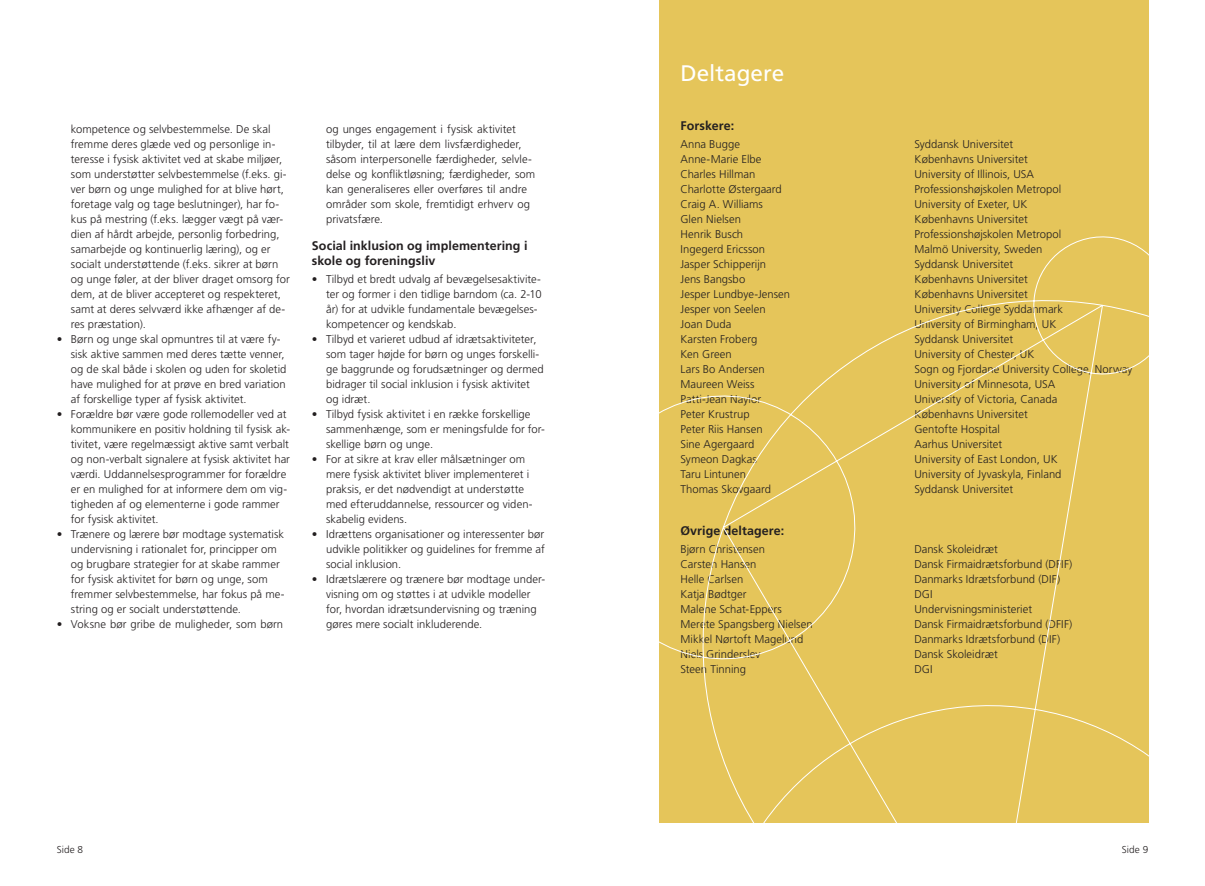
<style>
.page{position:relative;width:1205px;height:886px;background:#fff}
.page>*{position:absolute;margin:0;border:0;box-sizing:border-box;transform-origin:0 0}
.t1{font:22.5px "Frutiger";color:#fff}
.t2{font:700 12.5px/15px "Frutiger";letter-spacing:.005em;color:#231f20}
.t3{font:300 11.25px/15px "Frutiger";letter-spacing:.005em;color:#231f20}
.t4{font:300 10px "Frutiger";letter-spacing:.005em;color:#231f20}
</style>
<div class="page">
<div style="left:659px;top:0;width:489px;height:823px;background:#e5c55a"></div>
<svg style="left:659px;top:231px;width:490px;height:592px"></svg>
<p class="t3" style="left:71px;top:121px;width:220px">kompetence og selvbestemmelse. De skal fremme deres glæde ved og personlige in&shy;teresse i fysisk aktivitet ved at skabe miljøer, som understøtter selvbestemmelse (f.eks. gi&shy;ver børn og unge mulighed for at blive hørt, foretage valg og tage beslutninger), har fo&shy;kus på mestring (f.eks. lægger vægt på vær&shy;dien af hårdt arbejde, personlig forbedring, samarbejde og kontinuerlig læring), og er socialt understøttende (f.eks. sikrer at børn og unge føler, at der bliver draget omsorg for dem, at de bliver accepteret og respekteret, samt at deres selvværd ikke afhænger af de&shy;res præstation).</p>
<p class="t3" style="left:71px;top:331px;width:217px;text-indent:-14px">• Børn og unge skal opmuntres til at være fy&shy;sisk aktive sammen med deres tætte venner, og de skal både i skolen og uden for skoletid have mulighed for at prøve en bred variation af forskellige typer af fysisk aktivitet.</p>
<p class="t3" style="left:71px;top:406px;width:221px;text-indent:-14px">• Forældre bør være gode rollemodeller ved at kommunikere en positiv holdning til fysisk ak&shy;tivitet, være regelmæssigt aktive samt verbalt og non-verbalt signalere at fysisk aktivitet har værdi. Uddannelsesprogrammer for forældre er en mulighed for at informere dem om vig&shy;tigheden af og elementerne i gode rammer for fysisk aktivitet.</p>
<p class="t3" style="left:71px;top:526px;width:215px;text-indent:-14px">• Trænere og lærere bør modtage systematisk undervisning i rationalet for, principper om og brugbare strategier for at skabe rammer for fysisk aktivitet for børn og unge, som fremmer selvbestemmelse, har fokus på me&shy;string og er socialt understøttende.</p>
<p class="t3" style="left:57px;top:616px;width:228px">• Voksne bør gribe de muligheder, som børn</p>
<p class="t3" style="left:326px;top:121px;width:211px">og unges engagement i fysisk aktivitet tilbyder, til at lære dem livsfærdigheder, såsom interpersonelle færdigheder, selvle&shy;delse og konfliktløsning; færdigheder, som kan generaliseres eller overføres til andre områder som skole, fremtidigt erhverv og privatsfære.</p>
<p class="t2" style="left:312px;top:238px;width:217px">Social inklusion og implementering i skole og foreningsliv</p>
<p class="t3" style="left:326px;top:271px;width:217px;text-indent:-14px">• Tilbyd et bredt udvalg af bevægelsesaktivite&shy;ter og former i den tidlige barndom (ca. 2-10 år) for at udvikle fundamentale bevægelses&shy;kompetencer og kendskab.</p>
<p class="t3" style="left:326px;top:331px;width:219px;text-indent:-14px">• Tilbyd et varieret udbud af idrætsaktiviteter, som tager højde for børn og unges forskelli&shy;ge baggrunde og forudsætninger og dermed bidrager til social inklusion i fysisk aktivitet og idræt.</p>
<p class="t3" style="left:326px;top:406px;width:220px;text-indent:-14px">• Tilbyd fysisk aktivitet i en række forskellige sammenhænge, som er meningsfulde for for&shy;skellige børn og unge.</p>
<p class="t3" style="left:326px;top:451px;width:208px;text-indent:-14px">• For at sikre at krav eller målsætninger om mere fysisk aktivitet bliver implementeret i praksis, er det nødvendigt at understøtte med efteruddannelse, ressourcer og viden&shy;skabelig evidens.</p>
<p class="t3" style="left:326px;top:526px;width:220px;text-align:justify;text-indent:-14px">• Idrættens organisationer og interessenter bør udvikle politikker og guidelines for fremme af social inklusion.</p>
<p class="t3" style="left:326px;top:571px;width:221px;text-indent:-14px">• Idrætslærere og trænere bør modtage under&shy;visning om og støttes i at udvikle modeller for, hvordan idrætsundervisning og træning gøres mere socialt inkluderende.</p>
<h1 class="t1" style="left:680px;top:60px;width:105px">Deltagere</h1>
<p class="t2" style="left:680px;top:118px;width:55px">Forskere:</p>
<p class="t3" style="left:680px;top:136px;width:61px">Anna Bugge</p>
<p class="t3" style="left:914px;top:136px;width:100px">Syddansk Universitet</p>
<p class="t3" style="left:680px;top:151px;width:83px">Anne-Marie Elbe</p>
<p class="t3" style="left:914px;top:151px;width:115px">Københavns Universitet</p>
<p class="t3" style="left:680px;top:166px;width:76px">Charles Hillman</p>
<p class="t3" style="left:914px;top:166px;width:121px">University of Illinois, USA</p>
<p class="t3" style="left:680px;top:181px;width:103px">Charlotte Østergaard</p>
<p class="t3" style="left:914px;top:181px;width:149px">Professionshøjskolen Metropol</p>
<p class="t3" style="left:680px;top:196px;width:84px">Craig A. Williams</p>
<p class="t3" style="left:914px;top:196px;width:114px">University of Exeter, UK</p>
<p class="t3" style="left:680px;top:211px;width:62px">Glen Nielsen</p>
<p class="t3" style="left:914px;top:211px;width:115px">Københavns Universitet</p>
<p class="t3" style="left:680px;top:226px;width:64px">Henrik Busch</p>
<p class="t3" style="left:914px;top:226px;width:149px">Professionshøjskolen Metropol</p>
<p class="t3" style="left:680px;top:241px;width:86px">Ingegerd Ericsson</p>
<p class="t3" style="left:914px;top:241px;width:129px">Malmö University, Sweden</p>
<p class="t3" style="left:680px;top:256px;width:87px">Jasper Schipperijn</p>
<p class="t3" style="left:914px;top:256px;width:100px">Syddansk Universitet</p>
<p class="t3" style="left:680px;top:271px;width:66px">Jens Bangsbo</p>
<p class="t3" style="left:914px;top:271px;width:115px">Københavns Universitet</p>
<p class="t3" style="left:680px;top:286px;width:111px">Jesper Lundbye-Jensen</p>
<p class="t3" style="left:914px;top:286px;width:115px">Københavns Universitet</p>
<p class="t3" style="left:680px;top:301px;width:87px">Jesper von Seelen</p>
<p class="t3" style="left:914px;top:301px;width:150px">University College Syddanmark</p>
<p class="t3" style="left:680px;top:316px;width:52px">Joan Duda</p>
<p class="t3" style="left:914px;top:316px;width:144px">University of Birmingham, UK</p>
<p class="t3" style="left:680px;top:331px;width:78px">Karsten Froberg</p>
<p class="t3" style="left:914px;top:331px;width:100px">Syddansk Universitet</p>
<p class="t3" style="left:680px;top:346px;width:53px">Ken Green</p>
<p class="t3" style="left:914px;top:346px;width:122px">University of Chester, UK</p>
<p class="t3" style="left:680px;top:361px;width:86px">Lars Bo Andersen</p>
<p class="t3" style="left:914px;top:361px;width:219px">Sogn og Fjordane University College, Norway</p>
<p class="t3" style="left:680px;top:376px;width:75px">Maureen Weiss</p>
<p class="t3" style="left:914px;top:376px;width:143px">University of Minnesota, USA</p>
<p class="t3" style="left:680px;top:391px;width:82px">Patti-Jean Naylor</p>
<p class="t3" style="left:914px;top:391px;width:144px">University of Victoria, Canada</p>
<p class="t3" style="left:680px;top:406px;width:71px">Peter Krustrup</p>
<p class="t3" style="left:914px;top:406px;width:115px">Københavns Universitet</p>
<p class="t3" style="left:680px;top:421px;width:84px">Peter Riis Hansen</p>
<p class="t3" style="left:914px;top:421px;width:87px">Gentofte Hospital</p>
<p class="t3" style="left:680px;top:436px;width:75px">Sine Agergaard</p>
<p class="t3" style="left:914px;top:436px;width:89px">Aarhus Universitet</p>
<p class="t3" style="left:680px;top:451px;width:78px">Symeon Dagkas</p>
<p class="t3" style="left:914px;top:451px;width:145px">University of East London, UK</p>
<p class="t3" style="left:680px;top:466px;width:67px">Taru Lintunen</p>
<p class="t3" style="left:914px;top:466px;width:149px">University of Jyvaskyla, Finland</p>
<p class="t3" style="left:680px;top:481px;width:92px">Thomas Skovgaard</p>
<p class="t3" style="left:914px;top:481px;width:100px">Syddansk Universitet</p>
<p class="t2" style="left:680px;top:523px;width:105px">Øvrige deltagere:</p>
<p class="t3" style="left:680px;top:541px;width:86px">Bjørn Christensen</p>
<p class="t3" style="left:914px;top:541px;width:85px">Dansk Skoleidræt</p>
<p class="t3" style="left:680px;top:556px;width:78px">Carsten Hansen</p>
<p class="t3" style="left:914px;top:556px;width:160px">Dansk Firmaidrætsforbund (DFIF)</p>
<p class="t3" style="left:680px;top:571px;width:64px">Helle Carlsen</p>
<p class="t3" style="left:914px;top:571px;width:147px">Danmarks Idrætsforbund (DIF)</p>
<p class="t3" style="left:680px;top:586px;width:68px">Katja Bødtger</p>
<p class="t3" style="left:914px;top:586px;width:20px">DGI</p>
<p class="t3" style="left:680px;top:601px;width:103px">Malene Schat-Eppers</p>
<p class="t3" style="left:914px;top:601px;width:119px">Undervisningsministeriet</p>
<p class="t3" style="left:680px;top:616px;width:134px">Merete Spangsberg Nielsen</p>
<p class="t3" style="left:914px;top:616px;width:160px">Dansk Firmaidrætsforbund (DFIF)</p>
<p class="t3" style="left:680px;top:631px;width:124px">Mikkel Nørtoft Magelund</p>
<p class="t3" style="left:914px;top:631px;width:147px">Danmarks Idrætsforbund (DIF)</p>
<p class="t3" style="left:680px;top:646px;width:82px">Niels Grinderslev</p>
<p class="t3" style="left:914px;top:646px;width:85px">Dansk Skoleidræt</p>
<p class="t3" style="left:680px;top:661px;width:67px">Steen Tinning</p>
<p class="t3" style="left:914px;top:661px;width:20px">DGI</p>
<p class="t4" style="left:57px;top:844px;width:28px">Side 8</p>
<p class="t4" style="left:1122px;top:844px;width:28px">Side 9</p>
</div>
